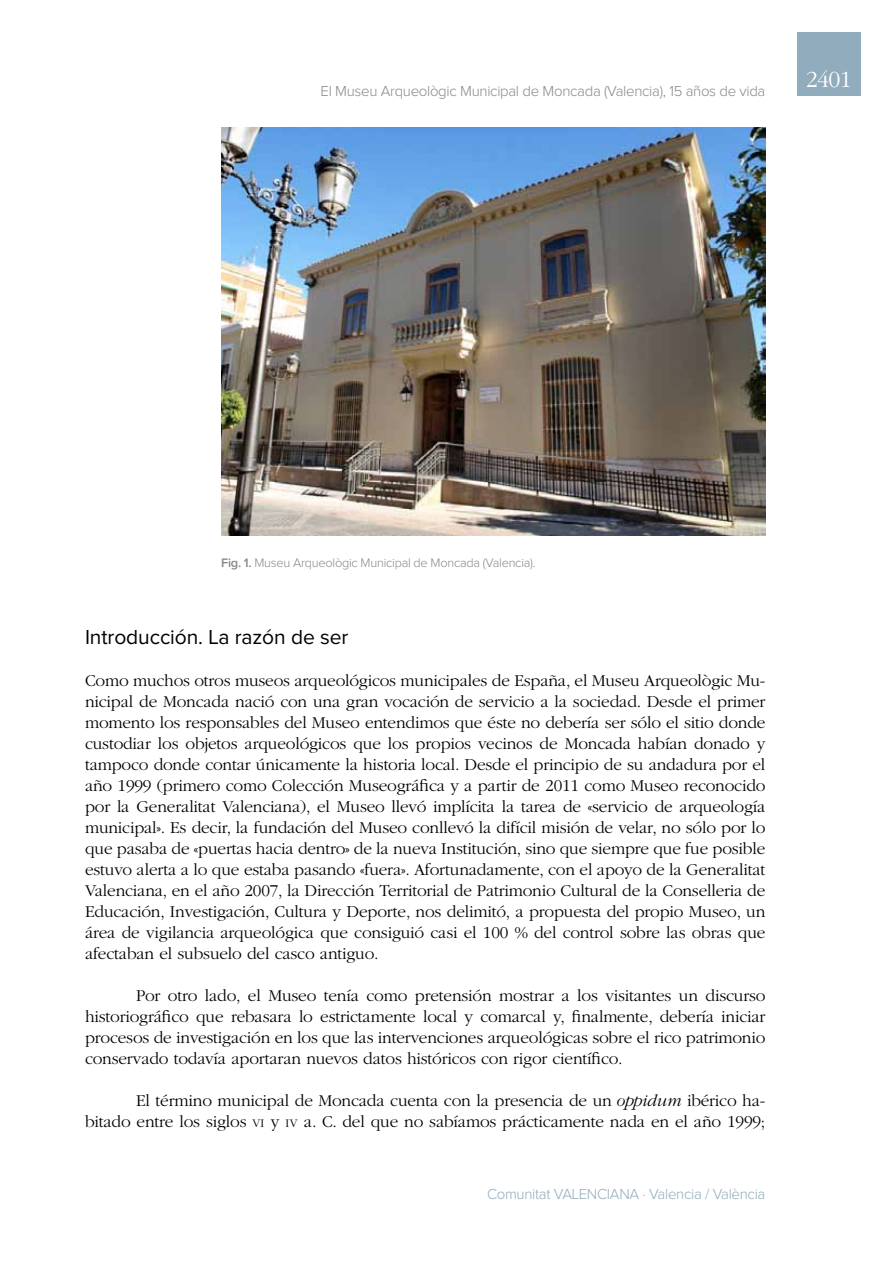
<style>
.page{position:relative;width:893px;height:1263px;background:#fff}
.page>*{position:absolute;margin:0;border:0;box-sizing:border-box;transform-origin:0 0}
.t1{font:300 24px "ITC Garamond Std";color:#fff}
.t2{font:21px "Proxima Nova";letter-spacing:-.005em;color:#000}
.t3{font:300 17.25px/21px "ITC Garamond Std";letter-spacing:-.01em;color:#000;text-align:justify}
.t4{font:300 15px "Proxima Nova";letter-spacing:-.02em;color:#87888a}
.t5{font:300 15px "Proxima Nova";letter-spacing:-.02em;color:#91acbc}
.t6{font:300 12.75px "Proxima Nova";letter-spacing:-.02em;color:#87888a}
.s1{font-weight:600}
.s2{font-style:italic}
.s3{font-size:12.15px}
</style>
<div class="page">
<div style="left:797px;top:32px;width:64px;height:64px;background:#91acbc"></div>
<img style="left:221px;top:128px;width:544px;height:408px">
<p class="t4" style="left:321px;top:84px;width:446px">El Museu Arqueològic Municipal de Moncada (Valencia), 15 años de vida</p>
<h1 class="t1" style="left:806px;top:67px;width:47px">2401</h1>
<p class="t6" style="left:221px;top:557px;width:316px"><span class="s1">Fig. 1.</span> Museu Arqueològic Municipal de Moncada (Valencia).</p>
<p class="t2" style="left:85px;top:628px;width:265px">Introducción. La razón de ser</p>
<p class="t3" style="left:85px;top:671px;width:682px">Como muchos otros museos arqueológicos municipales de España, el Museu Arqueològic Mu&shy;nicipal de Moncada nació con una gran vocación de servicio a la sociedad. Desde el primer momento los responsables del Museo entendimos que éste no debería ser sólo el sitio donde custodiar los objetos arqueológicos que los propios vecinos de Moncada habían donado y tampoco donde contar únicamente la historia local. Desde el principio de su andadura por el año 1999 (primero como Colección Museográfica y a partir de 2011 como Museo reconocido por la Generalitat Valenciana), el Museo llevó implícita la tarea de «servicio de arqueología municipal». Es decir, la fundación del Museo conllevó la difícil misión de velar, no sólo por lo que pasaba de «puertas hacia dentro» de la nueva Institución, sino que siempre que fue posible estuvo alerta a lo que estaba pasando «fuera». Afortunadamente, con el apoyo de la Generalitat Valenciana, en el año 2007, la Dirección Territorial de Patrimonio Cultural de la Conselleria de Educación, Investigación, Cultura y Deporte, nos delimitó, a propuesta del propio Museo, un área de vigilancia arqueológica que consiguió casi el 100 % del control sobre las obras que afectaban el subsuelo del casco antiguo.</p>
<p class="t3" style="left:85px;top:986px;width:682px;text-indent:51px">Por otro lado, el Museo tenía como pretensión mostrar a los visitantes un discurso historiográfico que rebasara lo estrictamente local y comarcal y, finalmente, debería iniciar procesos de investigación en los que las intervenciones arqueológicas sobre el rico patrimonio conservado todavía aportaran nuevos datos históricos con rigor científico.</p>
<p class="t3" style="left:85px;top:1090px;width:682px;text-align:right">El término municipal de Moncada cuenta con la presencia de un <span class="s2">oppidum</span> ibérico ha-<br>bitado entre los siglos <span class="s3">vi</span> y <span class="s3">iv</span> a. C. del que no sabíamos prácticamente nada en el año 1999;</p>
<p class="t5" style="left:487px;top:1187px;width:280px">Comunitat VALENCIANA · Valencia / València</p>
</div>
